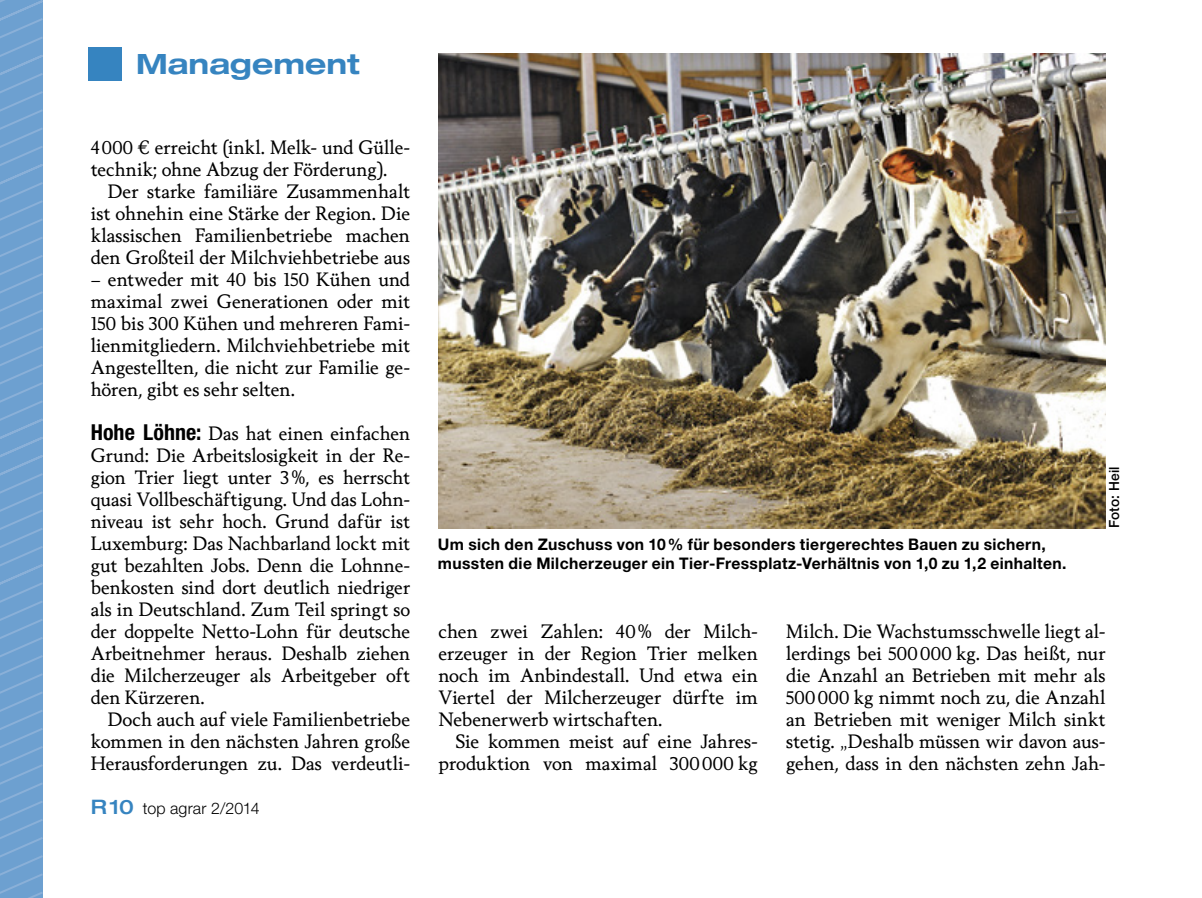
<style>
.page{position:relative;width:1202px;height:898px;background:#fff}
.page>*{position:absolute;margin:0;border:0;box-sizing:border-box;transform-origin:0 0}
.t1{font:700 expanded 28px "Helvetica Neue LT Pro";color:#3684c0}
.Bodytext{font:18.6px/22px "Berling Nova Text Pro";letter-spacing:.005em;color:#000;text-align:justify}
.Zwischentitel{font:18.6px/22px "Berling Nova Text Pro";color:#000;text-align:justify}
.BU{font:700 16px/19.2px "Helvetica Neue LT Pro";letter-spacing:.025em;color:#000}
.t2{font:300 16px "Helvetica Neue LT Pro";letter-spacing:.01em;color:#000}
.Bildnachweis{font:500 14px "Helvetica Neue LT Pro";letter-spacing:.015em;color:#000}
.s1{font-family:"Helvetica Neue LT Pro";font-weight:700;font-stretch:condensed;font-size:22px}
.s2{font-weight:500;font-stretch:expanded;font-size:20px;color:#3684c0}
</style>
<div class="page">
<hr style="left:1201px;top:0;width:1px;height:898px;background:#f3f6fa">
<svg style="left:0;top:0;width:43px;height:898px;background:#70a1d0"></svg>
<img style="left:438px;top:54px;width:668px;height:474px">
<div style="left:88px;top:48px;width:34px;height:33px;background:#3684c0"></div>
<p class="t1" style="left:136px;top:46px;width:225px">Management</p>
<p class="Bodytext" style="left:91px;top:136px;width:321px">4000 € erreicht (inkl. Melk- und Gülle&shy;technik; ohne Abzug der Förderung).</p>
<p class="Bodytext" style="left:91px;top:180px;width:321px;text-indent:17px">Der starke familiäre Zusammenhalt ist ohnehin eine Stärke der Region. Die klassischen Familienbetriebe machen den Großteil der Milchviehbetriebe aus</p>
<p class="Bodytext" style="left:91px;top:268px;width:321px">– entweder mit 40 bis 150 Kühen und maximal zwei Generationen oder mit 150 bis 300 Kühen und mehreren Fami&shy;lienmitgliedern. Milchviehbetriebe mit Angestellten, die nicht zur Familie ge&shy;hören, gibt es sehr selten.</p>
<p class="Zwischentitel" style="left:91px;top:422px;width:321px"><span class="s1">Hohe Löhne:</span> Das hat einen einfachen Grund: Die Arbeitslosigkeit in der Re&shy;gion Trier liegt unter 3%, es herrscht quasi Vollbeschäftigung. Und das Lohn&shy;niveau ist sehr hoch. Grund dafür ist Luxemburg: Das Nachbarland lockt mit gut bezahlten Jobs. Denn die Lohnne&shy;benkosten sind dort deutlich niedriger als in Deutschland. Zum Teil springt so der doppelte Netto-Lohn für deutsche Arbeitnehmer heraus. Deshalb ziehen die Milcherzeuger als Arbeitgeber oft den Kürzeren.</p>
<p class="Bodytext" style="left:91px;top:708px;width:321px;text-indent:17px">Doch auch auf viele Familienbetriebe kommen in den nächsten Jahren große Herausforderungen zu. Das verdeutli-</p>
<p class="t2" style="left:91px;top:798px;width:170px"><span class="s2">R10</span> top agrar 2/2014</p>
<p class="BU" style="left:438px;top:534px;width:630px">Um sich den Zuschuss von 10% für besonders tiergerechtes Bauen zu sichern, mussten die Milcherzeuger ein Tier-Fressplatz-Verhältnis von 1,0 zu 1,2 einhalten.</p>
<p class="Bildnachweis" style="left:1106px;top:528px;width:63px;rotate:-90deg">Foto: Heil</p>
<p class="Bodytext" style="left:438px;top:620px;width:321px">chen zwei Zahlen: 40% der Milch&shy;erzeuger in der Region Trier melken noch im Anbindestall. Und etwa ein Viertel der Milcherzeuger dürfte im Nebenerwerb wirtschaften.</p>
<p class="Bodytext" style="left:438px;top:730px;width:321px;text-align:right">Sie kommen meist auf eine Jahres&shy;produktion von maximal 300000 kg</p>
<p class="Bodytext" style="left:786px;top:620px;width:321px">Milch. Die Wachstumsschwelle liegt al&shy;lerdings bei 500000 kg. Das heißt, nur die Anzahl an Betrieben mit mehr als 500000 kg nimmt noch zu, die Anzahl an Betrieben mit weniger Milch sinkt stetig. „Deshalb müssen wir davon aus&shy;gehen, dass in den nächsten zehn Jah-</p>
</div>
